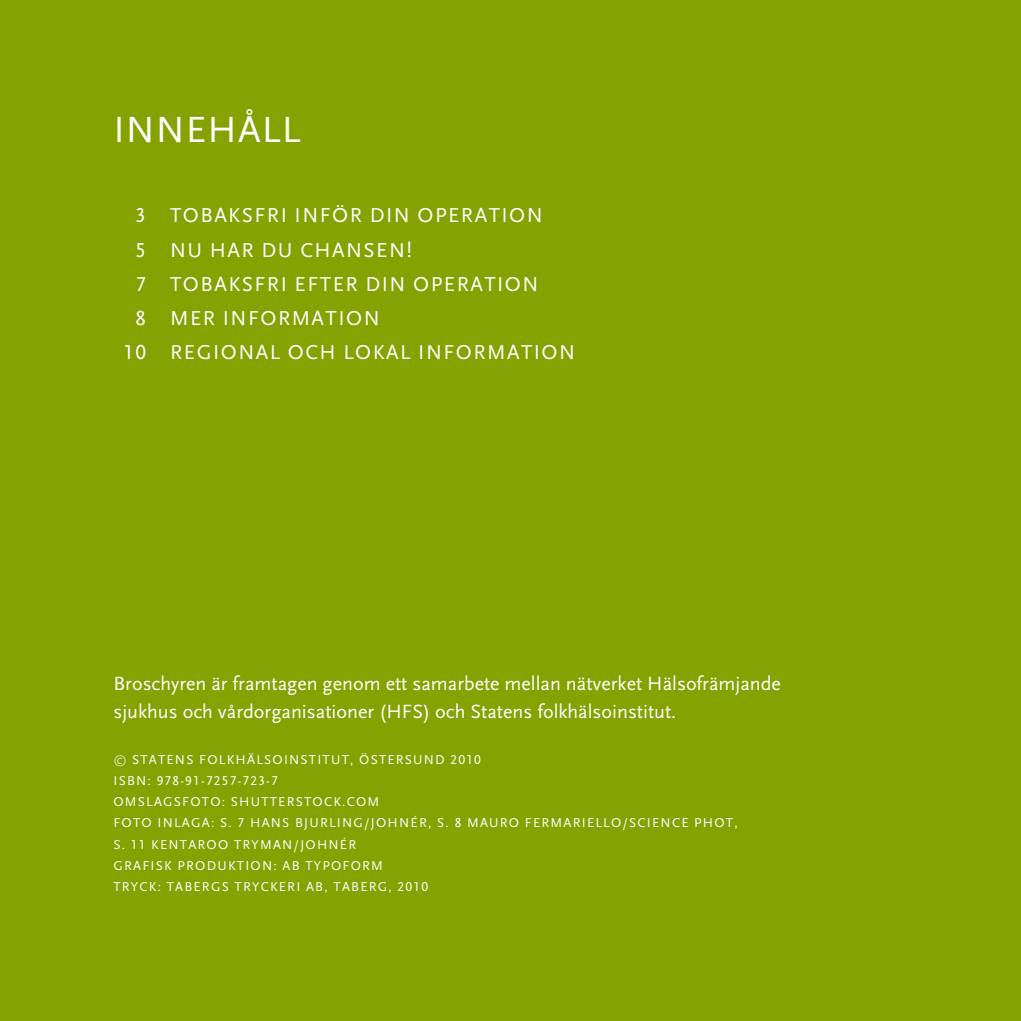
<style>
.page{position:relative;width:1021px;height:1021px;background:#fff}
.page>*{position:absolute;margin:0;border:0;box-sizing:border-box;transform-origin:0 0}
.t1{font:38px "Scala Sans";letter-spacing:.205em;color:#fff}
.t2{font:21px "Scala Sans Caps";letter-spacing:.07em;color:#fff}
.t3{font:20px/28px "Scala Sans";color:#fff}
.t4{font:13.4px/21px "Scala Sans Caps";letter-spacing:.09em;color:#fff}
.s1{font-family:"Scala Sans";font-weight:300;font-style:italic}
</style>
<div class="page">
<div style="left:0;top:0;width:1020px;height:1020px;background:#84a202"></div>
<h1 class="t1" style="left:113px;top:109px;width:179px">Innehåll</h1>
<h2 class="t2" style="left:135px;top:204px;width:62px">3 TOBAKSFRI</h2>
<h2 class="t2" style="left:294px;top:204px;width:14px">INFÖR</h2>
<h2 class="t2" style="left:370px;top:204px;width:13px">DIN</h2>
<h2 class="t2" style="left:417px;top:204px;width:15px">OPERATION</h2>
<h2 class="t2" style="left:135px;top:238px;width:90px">5 NUHAR</h2>
<h2 class="t2" style="left:261px;top:238px;width:69px">DU CHANSEN</h2>
<h2 class="t2" style="left:406px;top:238px;width:7px">!</h2>
<h2 class="t2" style="left:135px;top:272px;width:62px">7 TOBAKSFRI</h2>
<h2 class="t2" style="left:295px;top:272px;width:14px">EFTER</h2>
<h2 class="t2" style="left:365px;top:272px;width:13px">DIN</h2>
<h2 class="t2" style="left:413px;top:272px;width:15px">OPERATION</h2>
<h2 class="t2" style="left:135px;top:307px;width:30px">8 MER</h2>
<h2 class="t2" style="left:223px;top:307px;width:14px">INFOR</h2>
<h2 class="t2" style="left:292px;top:307px;width:35px">MATION</h2>
<h2 class="t2" style="left:124px;top:341px;width:104px">10 REGIONAL</h2>
<h2 class="t2" style="left:288px;top:341px;width:70px">OCH LOKAL</h2>
<h2 class="t2" style="left:418px;top:341px;width:14px">INFOR</h2>
<h2 class="t2" style="left:487px;top:341px;width:35px">MATION</h2>
<h3 class="t3" style="left:113px;top:670px;width:669px">Broschyren är framtagen genom ett samarbete mellan nätverket Hälsofrämjande sjukhus och vårdorganisationer (HFS) och Statens folkhälsoinstitut.</h3>
<p class="t4" style="left:113px;top:749px;width:369px"><span class="s1">©</span> STATENS FOLKHÄLSOINSTITUT, ÖSTERSUND 2010<br>ISBN: 978-91-7257-723-7<br>OMSLA</p>
<p class="t4" style="left:163px;top:791px;width:21px">GSFOTO</p>
<p class="t4" style="left:222px;top:791px;width:20px">: SHUTTERSTO</p>
<p class="t4" style="left:324px;top:791px;width:57px">CK.COM</p>
<p class="t4" style="left:113px;top:812px;width:159px">FOTO INLAGA: S. 7 HANS</p>
<p class="t4" style="left:295px;top:812px;width:24px">BJURLIN</p>
<p class="t4" style="left:353px;top:812px;width:34px">G/JOHN</p>
<p class="t4" style="left:410px;top:812px;width:68px">ÉR, S. 8 MAURO</p>
<p class="t4" style="left:525px;top:812px;width:48px">FERMARIELLO</p>
<p class="t4" style="left:622px;top:812px;width:33px">/SCIEN</p>
<p class="t4" style="left:672px;top:812px;width:42px">CE PHOT</p>
<p class="t4" style="left:734px;top:812px;width:5px">,</p>
<p class="t4" style="left:113px;top:833px;width:58px">S. 11 KENTAROO</p>
<p class="t4" style="left:234px;top:833px;width:83px">TRYMAN /JOHN</p>
<p class="t4" style="left:340px;top:833px;width:16px">ÉR</p>
<p class="t4" style="left:113px;top:854px;width:219px">GRAFISK PRODUKTION: AB TYPOFOR</p>
<p class="t4" style="left:371px;top:854px;width:13px">M</p>
<p class="t4" style="left:113px;top:875px;width:63px">TRYC K: TABER</p>
<p class="t4" style="left:211px;top:875px;width:67px">GS TRYCKERI</p>
<p class="t4" style="left:306px;top:875px;width:37px">AB , TABER</p>
<p class="t4" style="left:378px;top:875px;width:52px">G, 2010</p>
</div>
